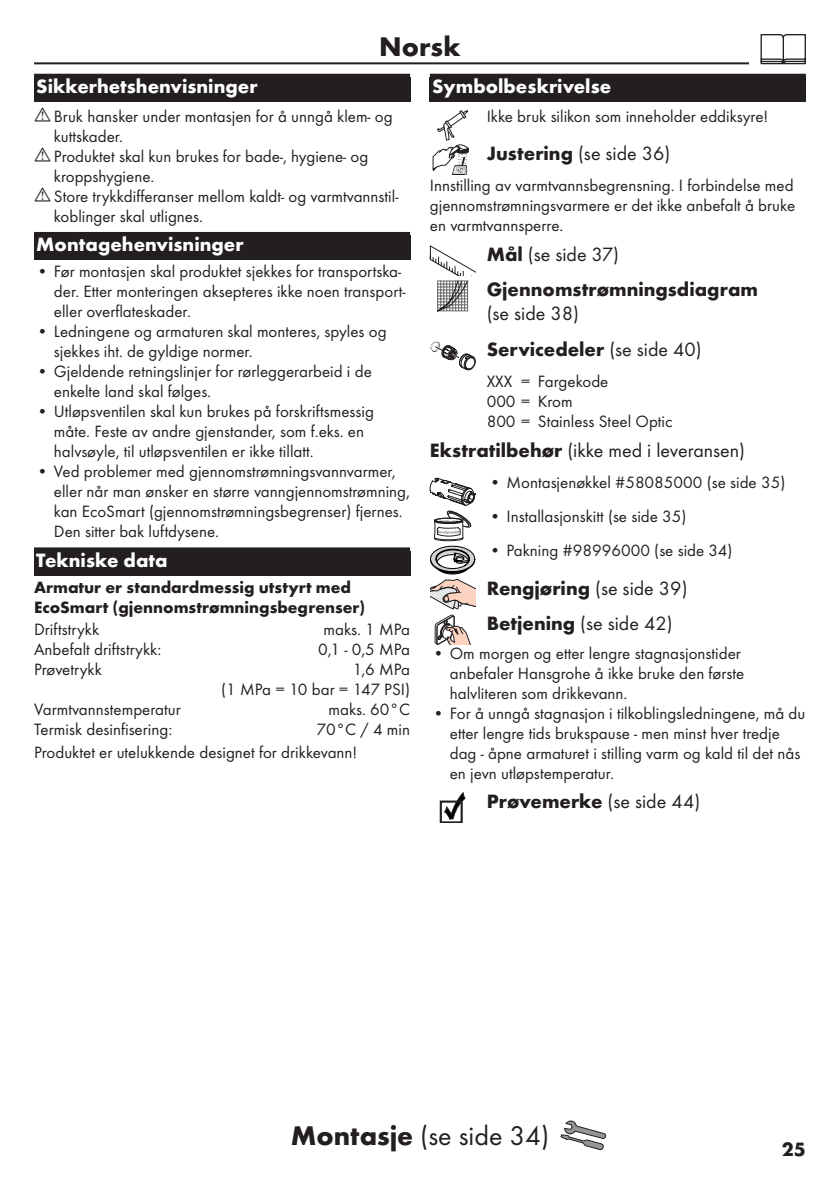
<style>
.page{position:relative;width:840px;height:1191px;background:#fff}
.page>*{position:absolute;margin:0;border:0;box-sizing:border-box;transform-origin:0 0}
.Montage_mit_Symbol_NO{font:28px "Futura TOT Boo";color:#231f20}
.Sprache_Rahmenwechsel_NO{font:700 28px "Futura TOT";letter-spacing:.005em;color:#231f20}
.Ueberschrift_Grafik_NO{font:700 20px/24px "Futura TOT";color:#231f20}
.Ueberschrift_NO{font:700 20px "Futura TOT";color:#fff}
.Ueberschrift_Grafik__folgeText_NO{font:20px "Futura TOT Boo";color:#231f20}
.Ueberschrift_nach_Grafik_NO{font:20px "Futura TOT Boo";color:#231f20}
.Ueberschrift___NO{font:700 20px "Futura TOT";color:#fff}
.Ueberschrift_Grafik_NO-2{font:20px "Futura TOT Boo";color:#231f20}
.Normaltext_nach_Grafik_NO{font:17px/20px "Futura TOT Boo";color:#231f20}
.Techn__Daten_NO{font:17px/20px "Futura TOT Boo";color:#231f20;text-align:right}
.Hinweis_NO{font:700 17px/20px "Futura TOT";color:#231f20}
.Normaltext_NO{font:17px "Futura TOT Boo";color:#231f20}
.Farbe_NO{font:17px "Futura TOT Boo";color:#231f20}
.Normaltext_Grafik_NO{font:17px "Futura TOT Boo";color:#231f20}
.s1{font-family:"Futura TOT";font-weight:700}
.s2{font-family:"Futura TOT Boo";font-weight:400}
</style>
<div class="page">
<hr style="left:34px;top:62px;width:771px;height:2px;background:#231f20">
<div style="left:748px;top:34px;width:68px;height:34px;background:#fff"></div>
<svg style="left:760px;top:34px;width:45px;height:30px"></svg>
<svg style="left:560px;top:1120px;width:45px;height:30px"></svg>
<div style="left:34px;top:74px;width:376px;height:28px;background:#231f20"></div>
<div style="left:34px;top:232px;width:376px;height:28px;background:#231f20"></div>
<div style="left:34px;top:547px;width:376px;height:28px;background:#231f20"></div>
<div style="left:429px;top:74px;width:376px;height:28px;background:#231f20"></div>
<svg style="left:432px;top:110px;width:36px;height:65px"></svg>
<svg style="left:429px;top:245px;width:46px;height:66px"></svg>
<svg style="left:430px;top:340px;width:45px;height:30px"></svg>
<svg style="left:429px;top:477px;width:46px;height:132px"></svg>
<svg style="left:434px;top:615px;width:36px;height:29px"></svg>
<svg style="left:440px;top:792px;width:25px;height:31px"></svg>
<p class="Sprache_Rahmenwechsel_NO" style="left:379px;top:29px;width:83px">Norsk</p>
<p class="Ueberschrift___NO" style="left:36px;top:74px;width:223px">Sikkerhetshenvisninger</p>
<p class="Normaltext_nach_Grafik_NO" style="left:54px;top:106px;width:340px">Bruk hansker under montasjen for å unngå klem- og kuttskader.</p>
<p class="Normaltext_nach_Grafik_NO" style="left:54px;top:146px;width:316px">Produktet skal kun brukes for bade-, hygiene- og kroppshygiene.</p>
<p class="Normaltext_nach_Grafik_NO" style="left:54px;top:186px;width:346px">Store trykkdifferanser mellom kaldt- og varmtvannstil&shy;koblinger skal utlignes.</p>
<p class="Ueberschrift_NO" style="left:36px;top:232px;width:209px">Montagehenvisninger</p>
<p class="Normaltext_nach_Grafik_NO" style="left:54px;top:261px;width:353px;text-indent:-17px">• Før montasjen skal produktet sjekkes for transportska&shy;der. Etter monteringen aksepteres ikke noen transport&shy;eller overflateskader.</p>
<p class="Normaltext_nach_Grafik_NO" style="left:54px;top:321px;width:334px;text-indent:-17px">• Ledningene og armaturen skal monteres, spyles og sjekkes iht. de gyldige normer.</p>
<p class="Normaltext_nach_Grafik_NO" style="left:54px;top:361px;width:319px;text-indent:-17px">• Gjeldende retningslinjer for rørleggerarbeid i de enkelte land skal følges.</p>
<p class="Normaltext_nach_Grafik_NO" style="left:54px;top:401px;width:321px;text-indent:-17px">• Utløpsventilen skal kun brukes på forskriftsmessig måte. Feste av andre gjenstander, som f.eks. en halvsøyle, til utløpsventilen er ikke tillatt.</p>
<p class="Normaltext_nach_Grafik_NO" style="left:54px;top:461px;width:357px;text-indent:-17px">• Ved problemer med gjennomstrømningsvannvarmer, eller når man ønsker en større vanngjennomstrømning, kan EcoSmart (gjennomstrømningsbegrenser) fjernes.<br>Den sitter bak luftdysene.</p>
<p class="Ueberschrift_NO" style="left:36px;top:548px;width:133px">Tekniske data</p>
<p class="Hinweis_NO" style="left:34px;top:576px;width:332px">Armatur er standardmessig utstyrt med<br>EcoSmart (gjennomstrømningsbegrenser)</p>
<p class="Techn__Daten_NO" style="left:34px;top:619px;width:67px">Driftstrykk</p>
<p class="Techn__Daten_NO" style="left:323px;top:619px;width:88px">maks. 1 MPa</p>
<p class="Techn__Daten_NO" style="left:34px;top:639px;width:129px">Anbefalt driftstrykk:</p>
<p class="Techn__Daten_NO" style="left:318px;top:639px;width:93px">0,1 - 0,5 MPa</p>
<p class="Techn__Daten_NO" style="left:34px;top:659px;width:69px">Prøvetrykk</p>
<p class="Techn__Daten_NO" style="left:221px;top:659px;width:190px">1,6 MPa<br>(1 MPa = 10 bar = 147 PSI)</p>
<p class="Techn__Daten_NO" style="left:34px;top:699px;width:148px">Varmtvannstemperatur</p>
<p class="Techn__Daten_NO" style="left:328px;top:699px;width:83px">maks. 60°C</p>
<p class="Techn__Daten_NO" style="left:34px;top:719px;width:140px">Termisk desinfisering:</p>
<p class="Techn__Daten_NO" style="left:316px;top:719px;width:95px">70°C / 4 min</p>
<p class="Normaltext_NO" style="left:34px;top:742px;width:324px">Produktet er utelukkende designet for drikkevann!</p>
<p class="Ueberschrift_NO" style="left:432px;top:74px;width:180px">Symbolbeskrivelse</p>
<p class="Normaltext_Grafik_NO" style="left:486px;top:106px;width:283px">Ikke bruk silikon som inneholder eddiksyre!</p>
<p class="Ueberschrift_Grafik__folgeText_NO" style="left:486px;top:141px;width:185px"><span class="s1">Justering</span> (se side 36)</p>
<p class="Normaltext_nach_Grafik_NO" style="left:429px;top:175px;width:366px;text-align:justify">Innstilling av varmtvannsbegrensning. I forbindelse med gjennomstrømningsvarmere er det ikke anbefalt å bruke en varmtvannsperre.</p>
<p class="Ueberschrift_Grafik_NO-2" style="left:486px;top:242px;width:134px"><span class="s1">Mål</span> (se side 37)</p>
<p class="Ueberschrift_Grafik_NO" style="left:486px;top:277px;width:273px">Gjennomstrømningsdiagram <span class="s2">(se side 38)</span></p>
<p class="Ueberschrift_Grafik_NO" style="left:486px;top:337px;width:216px">Servicedeler <span class="s2">(se side 40)</span></p>
<p class="Farbe_NO" style="left:486px;top:371px;width:123px">XXX = Fargekode</p>
<p class="Farbe_NO" style="left:486px;top:391px;width:87px">000 = Krom</p>
<p class="Farbe_NO" style="left:486px;top:411px;width:187px">800 = Stainless Steel Optic</p>
<p class="Ueberschrift_nach_Grafik_NO" style="left:429px;top:438px;width:316px"><span class="s1">Ekstratilbehør</span> (ikke med i leveransen)</p>
<p class="Normaltext_nach_Grafik_NO" style="left:489px;top:472px;width:297px">• Montasjenøkkel #58085000 (se side 35)</p>
<p class="Normaltext_nach_Grafik_NO" style="left:489px;top:506px;width:198px">• Installasjonskitt (se side 35)</p>
<p class="Normaltext_nach_Grafik_NO" style="left:489px;top:540px;width:244px">• Pakning #98996000 (se side 34)</p>
<p class="Ueberschrift_Grafik_NO" style="left:486px;top:575px;width:202px">Rengjøring <span class="s2">(se side 39)</span></p>
<p class="Ueberschrift_Grafik__folgeText_NO" style="left:486px;top:611px;width:187px"><span class="s1">Betjening</span> (se side 42)</p>
<p class="Normaltext_nach_Grafik_NO" style="left:449px;top:642px;width:296px;text-indent:-17px">• Om morgen og etter lengre stagnasjonstider anbefaler Hansgrohe å ikke bruke den første halvliteren som drikkevann.</p>
<p class="Normaltext_nach_Grafik_NO" style="left:449px;top:702px;width:357px;text-indent:-17px">• For å unngå stagnasjon i tilkoblingsledningene, må du etter lengre tids brukspause - men minst hver tredje dag - åpne armaturet i stilling varm og kald til det nås en jevn utløpstemperatur.</p>
<p class="Ueberschrift_Grafik_NO" style="left:486px;top:789px;width:215px">Prøvemerke <span class="s2">(se side 44)</span></p>
<p class="Montage_mit_Symbol_NO" style="left:290px;top:1119px;width:260px"><span class="s1">Montasje</span> (se side 34)</p>
<p class="Ueberschrift_Grafik_NO" style="left:781px;top:1136px;width:25px">25</p>
</div>
